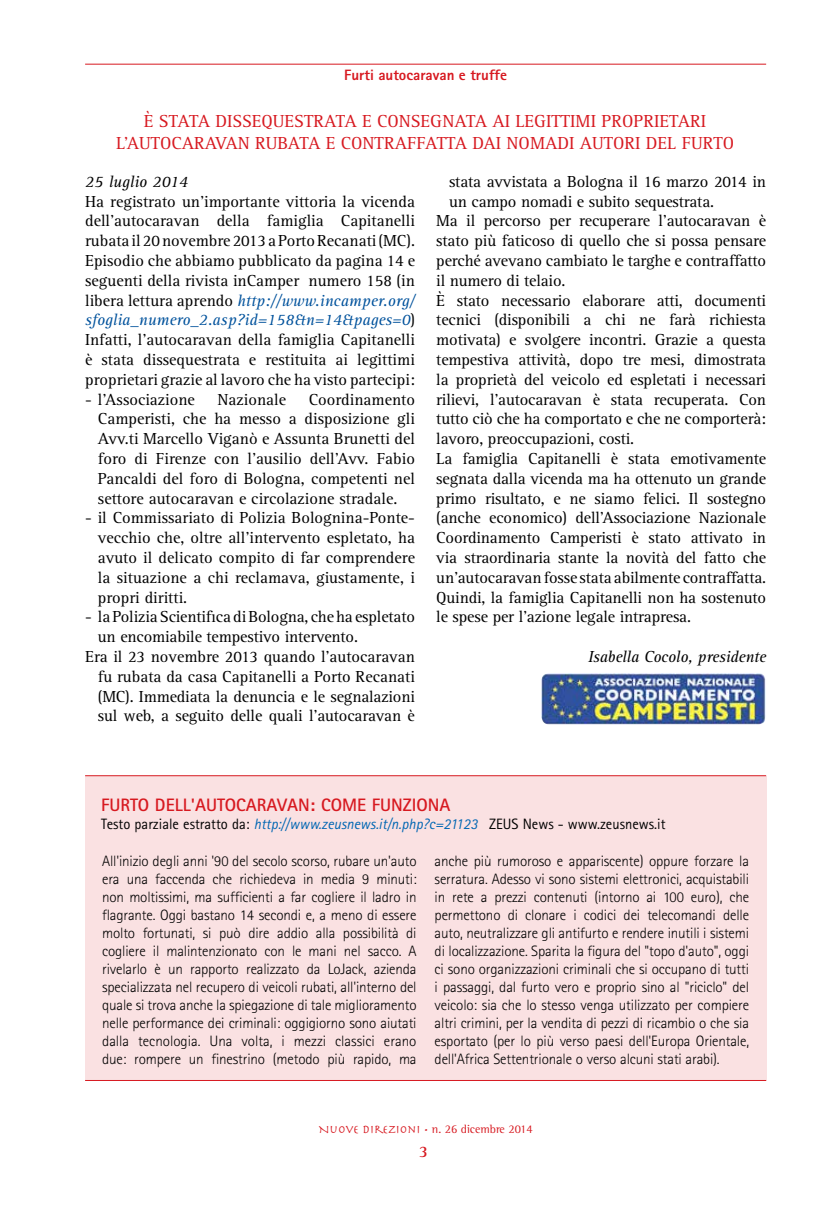
<style>
.page{position:relative;width:830px;height:1212px;background:#fff}
.page>*{position:absolute;margin:0;border:0;box-sizing:border-box;transform-origin:0 0}
.t1{font:18px/21.6px "Rotis Serif";color:#d71920;text-align:center}
.t2{font:700 18px "Rotis Sans Serif";color:#d71920}
.t3{font:16.5px/19.8px "Rotis Serif";letter-spacing:-.01em;color:#000;text-align:justify}
.t4{font:italic 16.5px "Rotis Serif";letter-spacing:-.01em;color:#000}
.t5{font:700 16.5px "Rotis Serif";color:#d71920}
.t6{font:300 15px/18px "Rotis Sans Serif";letter-spacing:-.01em;color:#000;text-align:justify}
.t7{font:15px "Rotis Sans Serif";color:#000}
.t8{font:800 15px "Rotis Sans Serif";color:#d71920}
.t9{font:12px "Rotis Semi Serif";color:#d71920}
.s1{font-style:italic;color:#00529c}
.s2{font-style:italic;color:#0066b3}
.s3{font-family:"Herculanum"}
</style>
<div class="page">
<hr style="left:85px;top:64px;width:680px;height:1px;background:#d71920">
<div style="left:85px;top:776px;width:680px;height:304px;background:#fae1e2"></div>
<hr style="left:85px;top:775px;width:680px;height:1px;background:#d71920">
<hr style="left:85px;top:1080px;width:680px;height:1px;background:#d71920">
<img style="left:541px;top:673px;width:224px;height:51px">
<p class="t8" style="left:344px;top:66px;width:164px">Furti autocaravan e truffe</p>
<p class="t1" style="left:116px;top:111px;width:619px">È STATA DISSEQUESTRATA E CONSEGNATA AI LEGITTIMI PROPRIETARI<br>L’AUTOCARAVAN RUBATA E CONTRAFFATTA DAI NOMADI AUTORI DEL FURTO</p>
<p class="t4" style="left:85px;top:172px;width:105px">25 luglio 2014</p>
<p class="t3" style="left:85px;top:192px;width:331px">Ha registrato un’importante vittoria la vicenda dell’autocaravan della famiglia Capitanelli rubata il 20 novembre 2013 a Porto Recanati (MC).<br>Episodio che abbiamo pubblicato da pagina 14 e seguenti della rivista inCamper numero 158 (in libera lettura aprendo <span class="s1">http://www.incamper.org/ sfoglia_numero_2.asp?id=158&amp;n=14&amp;pages=0</span>)<br>Infatti, l’autocaravan della famiglia Capitanelli è stata dissequestrata e restituita ai legittimi proprietari grazie al lavoro che ha visto partecipi:</p>
<p class="t3" style="left:85px;top:390px;width:111px">- l’Associazione</p>
<p class="t3" style="left:217px;top:390px;width:70px">Nazionale</p>
<p class="t3" style="left:98px;top:390px;width:318px;text-indent:211px">Coordinamento Camperisti, che ha messo a disposizione gli Avv.ti Marcello Viganò e Assunta Brunetti del foro di Firenze con l’ausilio dell’Avv. Fabio Pancaldi del foro di Bologna, competenti nel settore autocaravan e circolazione stradale.</p>
<p class="t3" style="left:98px;top:508px;width:318px;text-indent:-13px">- il Commissariato di Polizia Bolognina-Ponte&shy;vecchio che, oltre all’intervento espletato, ha avuto il delicato compito di far comprendere la situazione a chi reclamava, giustamente, i propri diritti.</p>
<p class="t3" style="left:85px;top:607px;width:331px">- la Polizia Scientifica di Bologna, che ha espletato</p>
<p class="t3" style="left:98px;top:627px;width:261px">un encomiabile tempestivo intervento.</p>
<p class="t3" style="left:85px;top:647px;width:331px">Era il 23 novembre 2013 quando l’autocaravan</p>
<p class="t3" style="left:98px;top:667px;width:318px">fu rubata da casa Capitanelli a Porto Recanati</p>
<p class="t3" style="left:98px;top:687px;width:318px">(MC). Immediata la denuncia e le segnalazioni</p>
<p class="t3" style="left:98px;top:706px;width:318px">sul web, a seguito delle quali l’autocaravan è</p>
<p class="t3" style="left:449px;top:172px;width:318px">stata avvistata a Bologna il 16 marzo 2014 in</p>
<p class="t3" style="left:449px;top:192px;width:266px">un campo nomadi e subito sequestrata.</p>
<p class="t3" style="left:436px;top:211px;width:331px">Ma il percorso per recuperare l’autocaravan è</p>
<p class="t3" style="left:436px;top:231px;width:331px">stato più faticoso di quello che si possa pensare</p>
<p class="t3" style="left:436px;top:251px;width:331px">perché avevano cambiato le targhe e contraffatto</p>
<p class="t3" style="left:436px;top:271px;width:131px">il numero di telaio.</p>
<p class="t3" style="left:436px;top:291px;width:331px">È stato necessario elaborare atti, documenti</p>
<p class="t3" style="left:436px;top:310px;width:331px">tecnici (disponibili a chi ne farà richiesta</p>
<p class="t3" style="left:436px;top:330px;width:331px">motivata) e svolgere incontri. Grazie a questa</p>
<p class="t3" style="left:436px;top:350px;width:331px">tempestiva attività, dopo tre mesi, dimostrata</p>
<p class="t3" style="left:436px;top:370px;width:331px">la proprietà del veicolo ed espletati i necessari</p>
<p class="t3" style="left:436px;top:390px;width:331px">rilievi, l’autocaravan è stata recuperata. Con</p>
<p class="t3" style="left:436px;top:409px;width:331px">tutto ciò che ha comportato e che ne comporterà:</p>
<p class="t3" style="left:436px;top:429px;width:199px">lavoro, preoccupazioni, costi.</p>
<p class="t3" style="left:436px;top:449px;width:331px">La famiglia Capitanelli è stata emotivamente</p>
<p class="t3" style="left:436px;top:469px;width:331px">segnata dalla vicenda ma ha ottenuto un grande</p>
<p class="t3" style="left:436px;top:489px;width:331px">primo risultato, e ne siamo felici. Il sostegno</p>
<p class="t3" style="left:436px;top:508px;width:331px">(anche economico) dell’Associazione Nazionale</p>
<p class="t3" style="left:436px;top:528px;width:331px">Coordinamento Camperisti è stato attivato in</p>
<p class="t3" style="left:436px;top:548px;width:331px">via straordinaria stante la novità del fatto che</p>
<p class="t3" style="left:436px;top:568px;width:331px">un’autocaravan fosse stata abilmente contraffatta.</p>
<p class="t3" style="left:436px;top:588px;width:331px">Quindi, la famiglia Capitanelli non ha sostenuto</p>
<p class="t3" style="left:436px;top:607px;width:256px">le spese per l’azione legale intrapresa.</p>
<p class="t4" style="left:588px;top:647px;width:179px">Isabella Cocolo, presidente</p>
<p class="t2" style="left:101px;top:793px;width:351px">FURTO DELL'AUTOCARAVAN: COME FUNZIONA</p>
<p class="t7" style="left:101px;top:815px;width:565px">Testo parziale estratto da: <span class="s2">http://www.zeusnews.it/n.php?c=21123</span> ZEUS News - www.zeusnews.it</p>
<p class="t6" style="left:102px;top:851px;width:316px">All'inizio degli anni '90 del secolo scorso, rubare un'auto era una faccenda che richiedeva in media 9 minuti: non moltissimi, ma sufficienti a far cogliere il ladro in flagrante. Oggi bastano 14 secondi e, a meno di essere molto fortunati, si può dire addio alla possibilità di cogliere il malintenzionato con le mani nel sacco. A rivelarlo è un rapporto realizzato da LoJack, azienda specializzata nel recupero di veicoli rubati, all'interno del quale si trova anche la spiegazione di tale miglioramento nelle performance dei criminali: oggigiorno sono aiutati dalla tecnologia. Una volta, i mezzi classici erano due: rompere un finestrino (metodo più rapido, ma</p>
<p class="t6" style="left:434px;top:851px;width:316px">anche più rumoroso e appariscente) oppure forzare la serratura. Adesso vi sono sistemi elettronici, acquistabili in rete a prezzi contenuti (intorno ai 100 euro), che permettono di clonare i codici dei telecomandi delle auto, neutralizzare gli antifurto e rendere inutili i sistemi di localizzazione. Sparita la figura del "topo d'auto", oggi ci sono organizzazioni criminali che si occupano di tutti i passaggi, dal furto vero e proprio sino al "riciclo" del veicolo: sia che lo stesso venga utilizzato per compiere altri crimini, per la vendita di pezzi di ricambio o che sia esportato (per lo più verso paesi dell'Europa Orientale, dell'Africa Settentrionale o verso alcuni stati arabi).</p>
<p class="t9" style="left:318px;top:1122px;width:216px"><span class="s3">NUOVE DIREZIONI •</span> n. 26 dicembre 2014</p>
<p class="t5" style="left:418px;top:1142px;width:11px">3</p>
</div>
